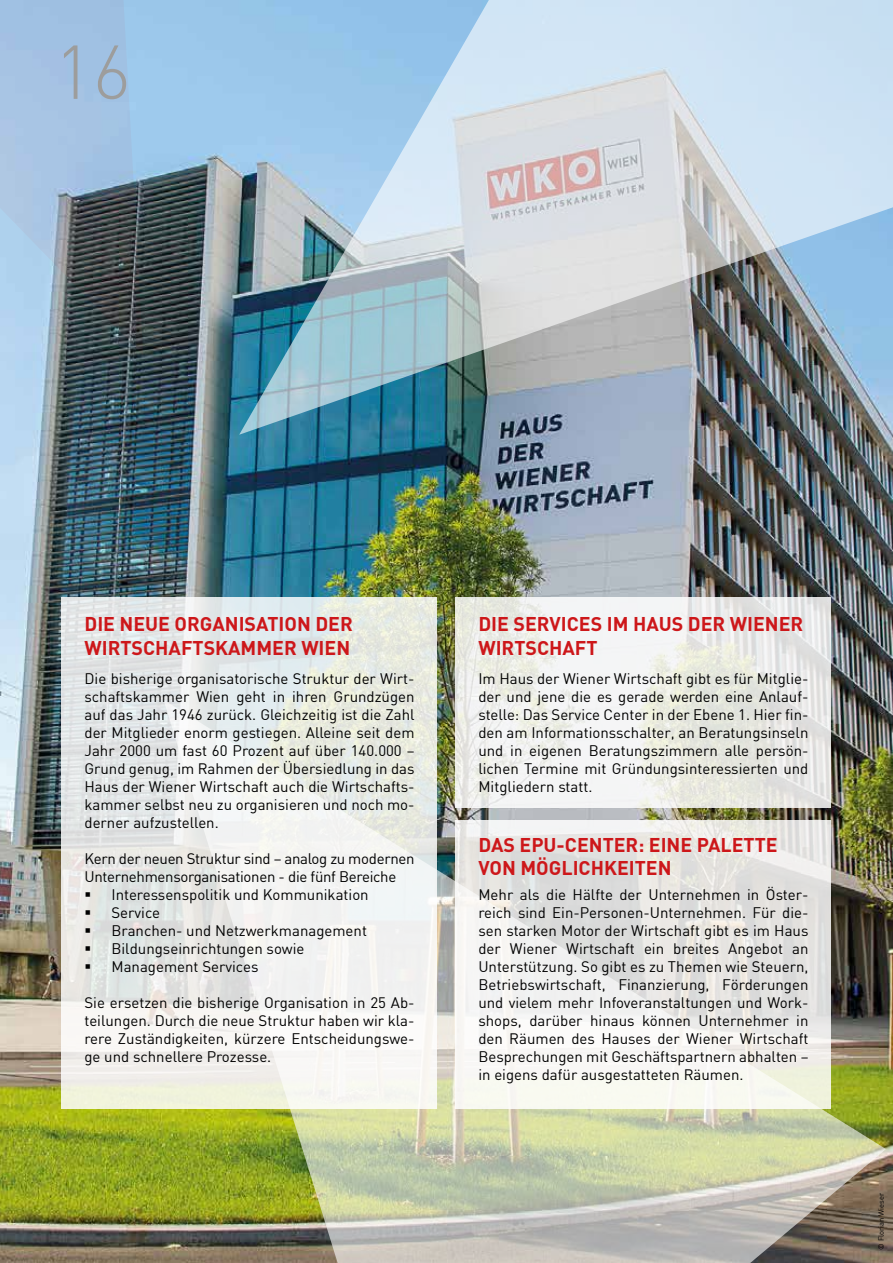
<style>
.page{position:relative;width:893px;height:1263px;background:#fff}
.page>*{position:absolute;margin:0;border:0;box-sizing:border-box;transform-origin:0 0}
.t1{font:300 75px "DIN";color:#9d9d9c}
.t2{font:700 19.5px/23.4px "DIN";color:#cd171a}
.t3{font:15px/18px "DIN";color:#000;text-align:justify}
.t4{font:15px "DIN";letter-spacing:-.02em;color:#000}
.t5{font:7.5px "DIN";color:#000}
</style>
<div class="page">
<img style="left:0;top:0;width:893px;height:1263px">
<svg style="left:0;top:0;width:143px;height:356px;background:#8ca5bc"></svg>
<img style="left:164px;top:700px;width:722px;height:563px">
<svg style="left:62px;top:597px;width:375px;height:512px"></svg>
<svg style="left:456px;top:597px;width:375px;height:211px"></svg>
<svg style="left:456px;top:821px;width:375px;height:288px"></svg>
<img style="left:239px;top:0;width:654px;height:435px">
<svg style="left:86px;top:892px;width:4px;height:5px"></svg>
<svg style="left:86px;top:910px;width:4px;height:5px"></svg>
<svg style="left:86px;top:928px;width:4px;height:5px"></svg>
<svg style="left:86px;top:946px;width:4px;height:5px"></svg>
<svg style="left:86px;top:964px;width:4px;height:5px"></svg>
<h1 class="t1" style="left:54px;top:26px;width:79px">16</h1>
<h2 class="t2" style="left:84px;top:612px;width:270px">DIE NEUE ORGANISATION DER<br>WIRTSCHAFTSKAMMER WIEN</h2>
<p class="t3" style="left:84px;top:669px;width:332px">Die bisherige organisatorische Struktur der Wirt&shy;schaftskammer Wien geht in ihren Grundzügen auf das Jahr 1946 zurück. Gleichzeitig ist die Zahl der Mitglieder enorm gestiegen. Alleine seit dem Jahr 2000 um fast 60 Prozent auf über 140.000 – Grund genug, im Rahmen der Übersiedlung in das Haus der Wiener Wirtschaft auch die Wirtschafts&shy;kammer selbst neu zu organisieren und noch mo&shy;derner aufzustellen.</p>
<p class="t4" style="left:84px;top:849px;width:332px">Kern der neuen Struktur sind – analog zu modernen</p>
<p class="t4" style="left:84px;top:867px;width:313px">Unternehmensorganisationen - die fünf Bereiche</p>
<p class="t3" style="left:111px;top:885px;width:259px">Interessenspolitik und Kommunikation</p>
<p class="t3" style="left:111px;top:903px;width:50px">Service</p>
<p class="t3" style="left:111px;top:921px;width:257px">Branchen- und Netzwerkmanagement</p>
<p class="t3" style="left:111px;top:939px;width:194px">Bildungseinrichtungen sowie</p>
<p class="t3" style="left:111px;top:957px;width:148px">Management Services</p>
<p class="t3" style="left:84px;top:993px;width:332px">Sie ersetzen die bisherige Organisation in 25 Ab&shy;teilungen. Durch die neue Struktur haben wir kla&shy;rere Zuständigkeiten, kürzere Entscheidungswe&shy;ge und schnellere Prozesse.</p>
<h2 class="t2" style="left:478px;top:612px;width:326px">DIE SERVICES IM HAUS DER WIENER<br>WIRTSCHAFT</h2>
<p class="t3" style="left:478px;top:669px;width:332px">Im Haus der Wiener Wirtschaft gibt es für Mitglie&shy;der und jene die es gerade werden eine Anlauf&shy;stelle: Das Service Center in der Ebene 1. Hier fin&shy;den am Informationsschalter, an Beratungsinseln und in eigenen Beratungszimmern alle persön&shy;lichen Termine mit Gründungsinteressierten und Mitgliedern statt.</p>
<h2 class="t2" style="left:478px;top:832px;width:301px">DAS EPU-CENTER: EINE PALETTE<br>VON MÖGLICHKEITEN</h2>
<p class="t3" style="left:478px;top:885px;width:332px">Mehr als die Hälfte der Unternehmen in Öster&shy;reich sind Ein-Personen-Unternehmen. Für die&shy;sen starken Motor der Wirtschaft gibt es im Haus der Wiener Wirtschaft ein breites Angebot an Unterstützung. So gibt es zu Themen wie Steuern, Betriebswirtschaft, Finanzierung, Förderungen und vielem mehr Infoveranstaltungen und Work&shy;shops, darüber hinaus können Unternehmer in den Räumen des Hauses der Wiener Wirtschaft Besprechungen mit Geschäftspartnern abhalten – in eigens dafür ausgestatteten Räumen.</p>
<p class="t5" style="left:876px;top:1250px;width:59px;rotate:-90deg">© Florian Wieser</p>
</div>
